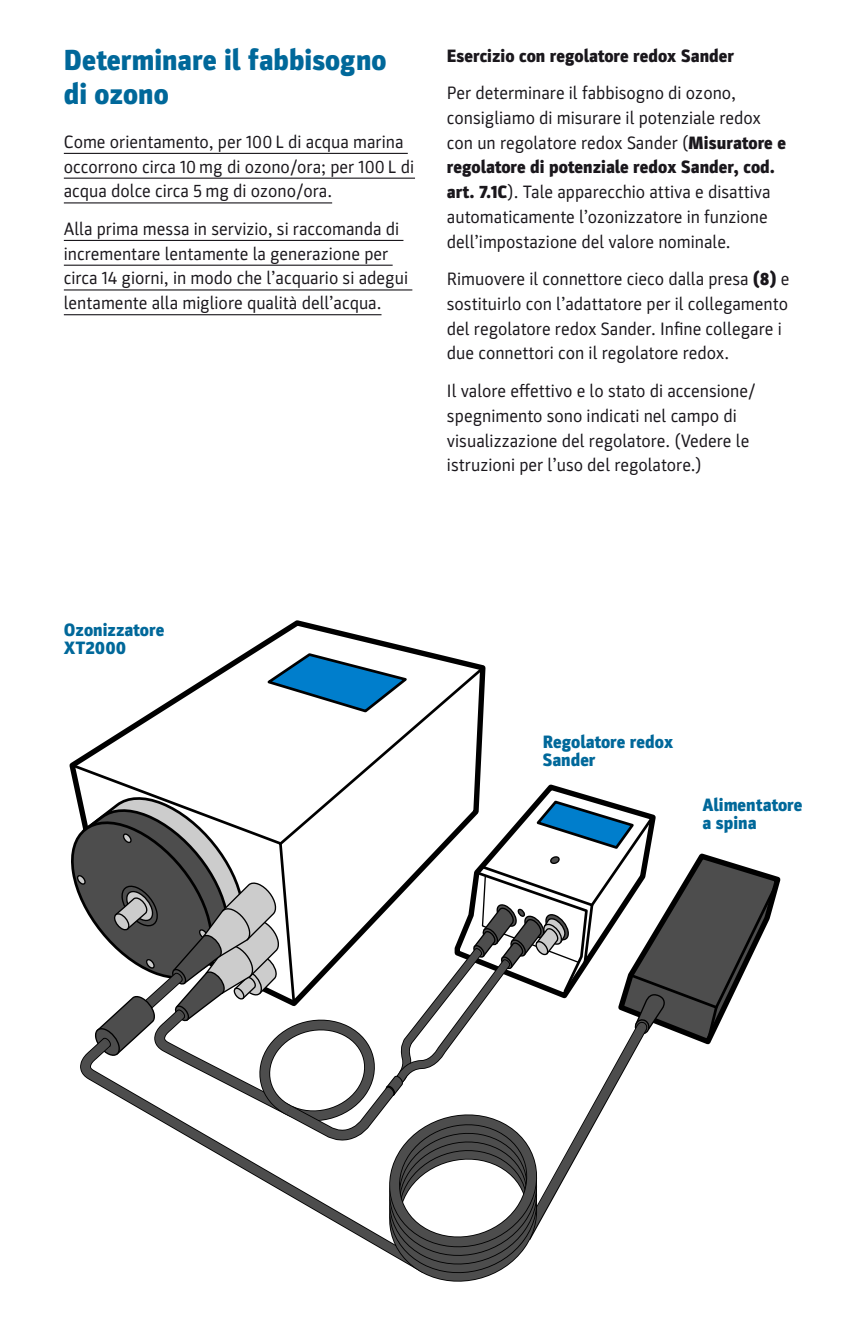
<style>
.page{position:relative;width:862px;height:1340px;background:#fff}
.page>*{position:absolute;margin:0;border:0;box-sizing:border-box;transform-origin:0 0}
.t1{font:900 29.25px/33.8px "Parka";color:#00689a}
.t2{font:18px/24.8px "Parka";color:#1a171c}
.t3{font:900 18px/18px "Parka";color:#00689a}
.t4{font:900 18px "Parka";color:#1a171c}
.s1{font-weight:900}
</style>
<div class="page">
<hr style="left:64px;top:153px;width:343px;height:1px;background:#1a171c">
<hr style="left:64px;top:178px;width:351px;height:1px;background:#1a171c">
<hr style="left:64px;top:202px;width:268px;height:1px;background:#1a171c">
<hr style="left:64px;top:240px;width:339px;height:1px;background:#1a171c">
<hr style="left:64px;top:265px;width:328px;height:1px;background:#1a171c">
<hr style="left:64px;top:289px;width:348px;height:1px;background:#1a171c">
<hr style="left:64px;top:314px;width:317px;height:1px;background:#1a171c">
<svg style="left:248px;top:620px;width:176px;height:31px"></svg>
<svg style="left:69px;top:651px;width:712px;height:631px"></svg>
<h1 class="t1" style="left:64px;top:43px;width:324px">Determinare il fabbisogno di ozono</h1>
<p class="t2" style="left:64px;top:129px;width:351px">Come orientamento, per 100 L di acqua marina occorrono circa 10 mg di ozono/ora; per 100 L di acqua dolce circa 5 mg di ozono/ora.</p>
<p class="t2" style="left:64px;top:216px;width:345px">Alla prima messa in servizio, si raccomanda di incrementare lentamente la generazione per circa 14 giorni, in modo che l’acquario si adegui lentamente alla migliore qualità dell’acqua.</p>
<p class="t4" style="left:446px;top:45px;width:288px">Esercizio con regolatore redox Sander</p>
<p class="t2" style="left:446px;top:81px;width:340px">Per determinare il fabbisogno di ozono, consigliamo di misurare il potenziale redox con un regolatore redox Sander (<span class="s1">Misuratore e regolatore di potenziale redox Sander, cod. art. 7.1C</span>). Tale apparecchio attiva e disattiva automaticamente l’ozonizzatore in funzione dell’impostazione del valore nominale.</p>
<p class="t2" style="left:446px;top:267px;width:344px">Rimuovere il connettore cieco dalla presa <span class="s1">(8)</span> e sostituirlo con l’adattatore per il collegamento del regolatore redox Sander. Infine collegare i due connettori con il regolatore redox.</p>
<p class="t2" style="left:446px;top:378px;width:310px">Il valore effettivo e lo stato di accensione/ spegnimento sono indicati nel campo di visualizzazione del regolatore. (Vedere le istruzioni per l’uso del regolatore.)</p>
<p class="t3" style="left:64px;top:620px;width:102px">Ozonizzatore<br>XT2000</p>
<p class="t3" style="left:542px;top:732px;width:132px">Regolatore redox<br>Sander</p>
<p class="t3" style="left:702px;top:796px;width:101px">Alimentatore a spina</p>
</div>
